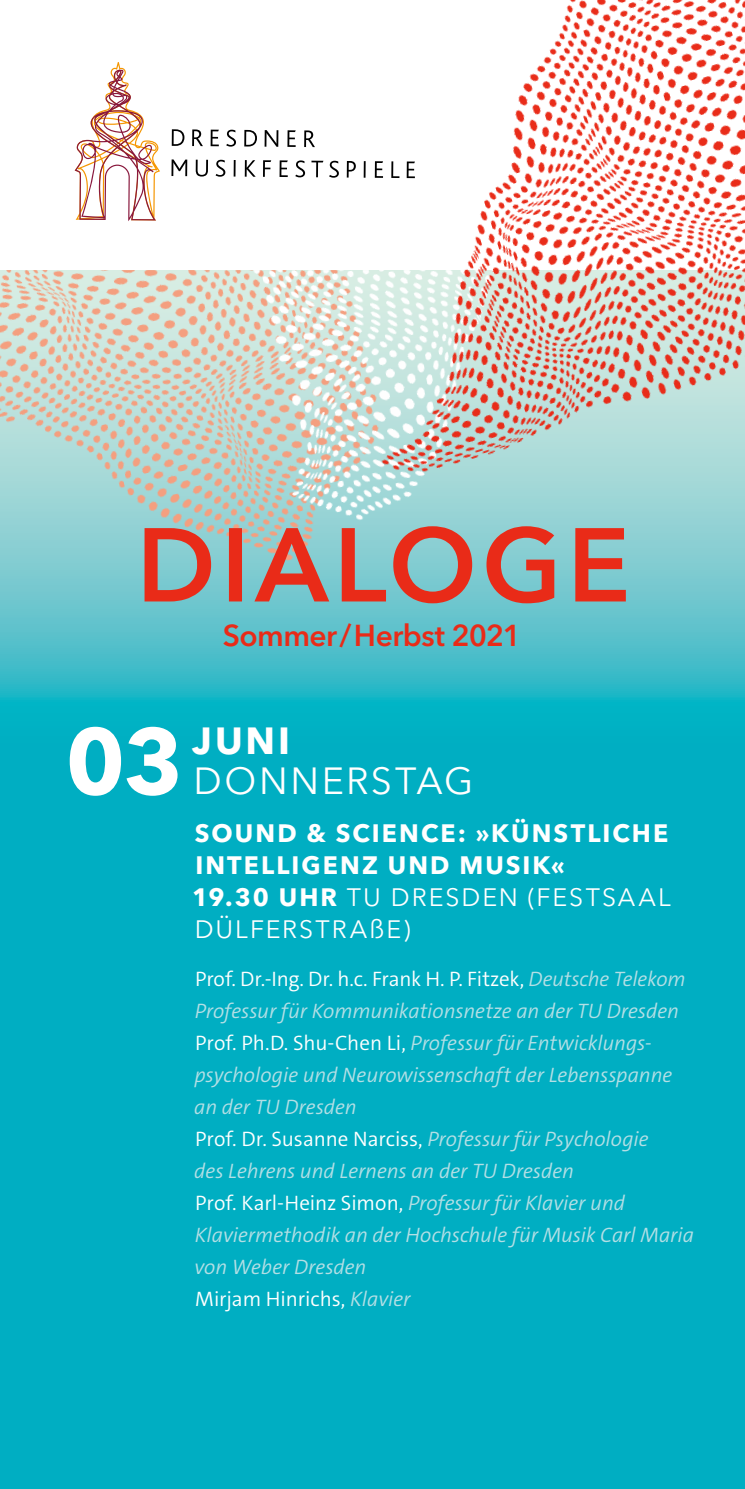
<style>
.page{position:relative;width:745px;height:1489px;background:#fff}
.page>*{position:absolute;margin:0;border:0;box-sizing:border-box;transform-origin:0 0}
.t1{font:700 92.5px "Avenir Next LT Pro";color:#fff}
.t2{font:37.5px "Avenir Next LT Pro";letter-spacing:.07em;color:#fff}
.t3{font:700 37.5px "Avenir Next LT Pro";color:#fff}
.t4{font:600 30px "Avenir Next LT Pro";letter-spacing:-.02em;color:#e92b18}
.t5{font:700 25px/32px "Avenir Next LT Pro";letter-spacing:.08em;color:#fff}
.t6{font:italic 300 21px/32px "The Sans C5";letter-spacing:-.005em;color:#b4dfe5}
.s1{font-weight:400}
.s2{font-style:normal;color:#fff}
</style>
<div class="page">
<div style="left:0;top:686px;width:744px;height:802px;background:#00aec2"></div>
<svg style="left:0;top:603px;width:744px;height:97px;background:#43bcc9"></svg>
<img style="left:0;top:270px;width:425px;height:366px">
<img style="left:625px;top:558px;width:119px;height:45px">
<img style="left:203px;top:0;width:541px;height:558px">
<svg style="left:144px;top:526px;width:481px;height:77px;background:#ab8c88"></svg>
<svg style="left:75px;top:62px;width:85px;height:159px"></svg>
<svg style="left:172px;top:129px;width:12px;height:17px"></svg>
<svg style="left:192px;top:129px;width:11px;height:17px"></svg>
<svg style="left:210px;top:130px;width:9px;height:16px"></svg>
<svg style="left:226px;top:130px;width:10px;height:17px"></svg>
<svg style="left:244px;top:130px;width:13px;height:17px"></svg>
<svg style="left:264px;top:130px;width:14px;height:17px"></svg>
<svg style="left:287px;top:130px;width:8px;height:17px"></svg>
<svg style="left:304px;top:130px;width:11px;height:17px"></svg>
<svg style="left:171px;top:159px;width:16px;height:17px"></svg>
<svg style="left:195px;top:160px;width:13px;height:16px"></svg>
<svg style="left:215px;top:160px;width:10px;height:17px"></svg>
<svg style="left:233px;top:160px;width:2px;height:16px"></svg>
<svg style="left:244px;top:160px;width:11px;height:17px"></svg>
<svg style="left:263px;top:160px;width:8px;height:17px"></svg>
<svg style="left:279px;top:160px;width:8px;height:17px"></svg>
<svg style="left:295px;top:160px;width:10px;height:17px"></svg>
<svg style="left:311px;top:161px;width:12px;height:16px"></svg>
<svg style="left:329px;top:161px;width:10px;height:17px"></svg>
<svg style="left:346px;top:161px;width:9px;height:16px"></svg>
<svg style="left:363px;top:161px;width:2px;height:17px"></svg>
<svg style="left:374px;top:161px;width:9px;height:17px"></svg>
<svg style="left:391px;top:161px;width:8px;height:17px"></svg>
<svg style="left:406px;top:161px;width:8px;height:17px"></svg>
<h3 class="t4" style="left:222px;top:617px;width:299px">Sommer/Herbst 2021</h3>
<h1 class="t1" style="left:65px;top:705px;width:119px">03</h1>
<h2 class="t3" style="left:192px;top:717px;width:99px">JUNI</h2>
<h2 class="t2" style="left:193px;top:758px;width:281px">DONNERSTAG</h2>
<p class="t5" style="left:192px;top:817px;width:480px">SOUND &amp; SCIENCE: »KÜNSTLICHE<br>INTELLIGENZ UND MUSIK«<br>19.30 UHR <span class="s1">TU DRESDEN (FESTSAAL<br>DÜLFERSTRAßE)</span></p>
<p class="t6" style="left:194px;top:963px;width:501px"><span class="s2">Prof. Dr.-Ing. Dr. h.c. Frank H. P. Fitzek,</span> Deutsche Telekom Professur für Kommunikationsnetze an der TU Dresden <span class="s2">Prof. Ph.D. Shu-Chen Li,</span> Professur für Entwicklungs&shy;psychologie und Neurowissenschaft der Lebensspanne an der TU Dresden<br><span class="s2">Prof. Dr. Susanne Narciss,</span> Professur für Psychologie<br>des Lehrens und Lernens an der TU Dresden<br><span class="s2">Prof. Karl-Heinz Simon,</span> Professur für Klavier und Klaviermethodik an der Hochschule für Musik Carl Maria von Weber Dresden<br><span class="s2">Mirjam Hinrichs,</span> Klavier</p>
</div>
